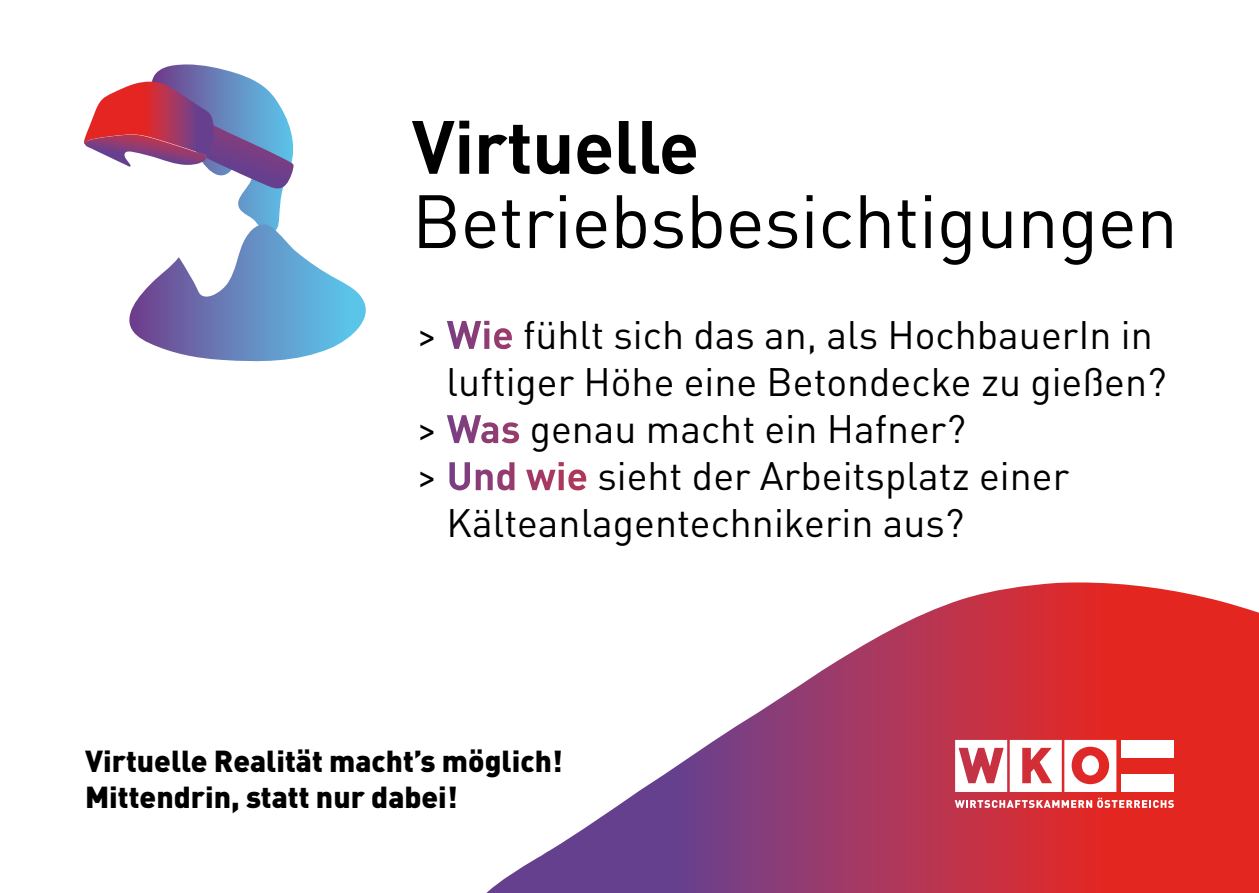
<style>
.page{position:relative;width:1259px;height:893px;background:#fff}
.page>*{position:absolute;margin:0;border:0;box-sizing:border-box;transform-origin:0 0}
.t1{font:74.1px "DIN Pro";letter-spacing:-.01em;color:#000}
.t2{font:700 74.1px "DIN Pro";letter-spacing:-.01em;color:#000}
.t3{font:39.3px "DIN Pro";color:#000}
.t4{font:900 30px/36px "DIN Pro";color:#000}
.s1{font-weight:700;color:#fff}
</style>
<div class="page">
<svg style="left:84px;top:64px;width:282px;height:298px"></svg>
<svg style="left:486px;top:582px;width:773px;height:311px"></svg>
<svg style="left:954px;top:798px;width:220px;height:10px"></svg>
<div style="left:1121px;top:740px;width:52px;height:17px;background:#fff"></div>
<div style="left:1121px;top:775px;width:52px;height:17px;background:#fff"></div>
<svg style="left:955px;top:740px;width:161px;height:52px"></svg>
<div style="left:1081px;top:755px;width:18px;height:20px;background:#fff;border-radius:50%"></div>
<h1 class="t2" style="left:412px;top:97px;width:289px">Virtuelle</h1>
<h1 class="t1" style="left:412px;top:171px;width:767px">Betriebsbesichtigungen</h1>
<p class="t3" style="left:417px;top:308px;width:737px">&gt; <span class="s1">Wie</span> fühlt sich das an, als HochbauerIn in</p>
<p class="t3" style="left:446px;top:355px;width:721px">luftiger Höhe eine Betondecke zu gießen?</p>
<p class="t3" style="left:417px;top:402px;width:550px">&gt; <span class="s1">Was</span> genau macht ein Hafner?</p>
<p class="t3" style="left:417px;top:449px;width:654px">&gt; <span class="s1">Und wie</span> sieht der Arbeitsplatz einer</p>
<p class="t3" style="left:446px;top:496px;width:519px">Kälteanlagentechnikerin aus?</p>
<p class="t4" style="left:85px;top:742px;width:479px">Virtuelle Realität macht’s möglich!<br>Mittendrin, statt nur dabei!</p>
</div>
